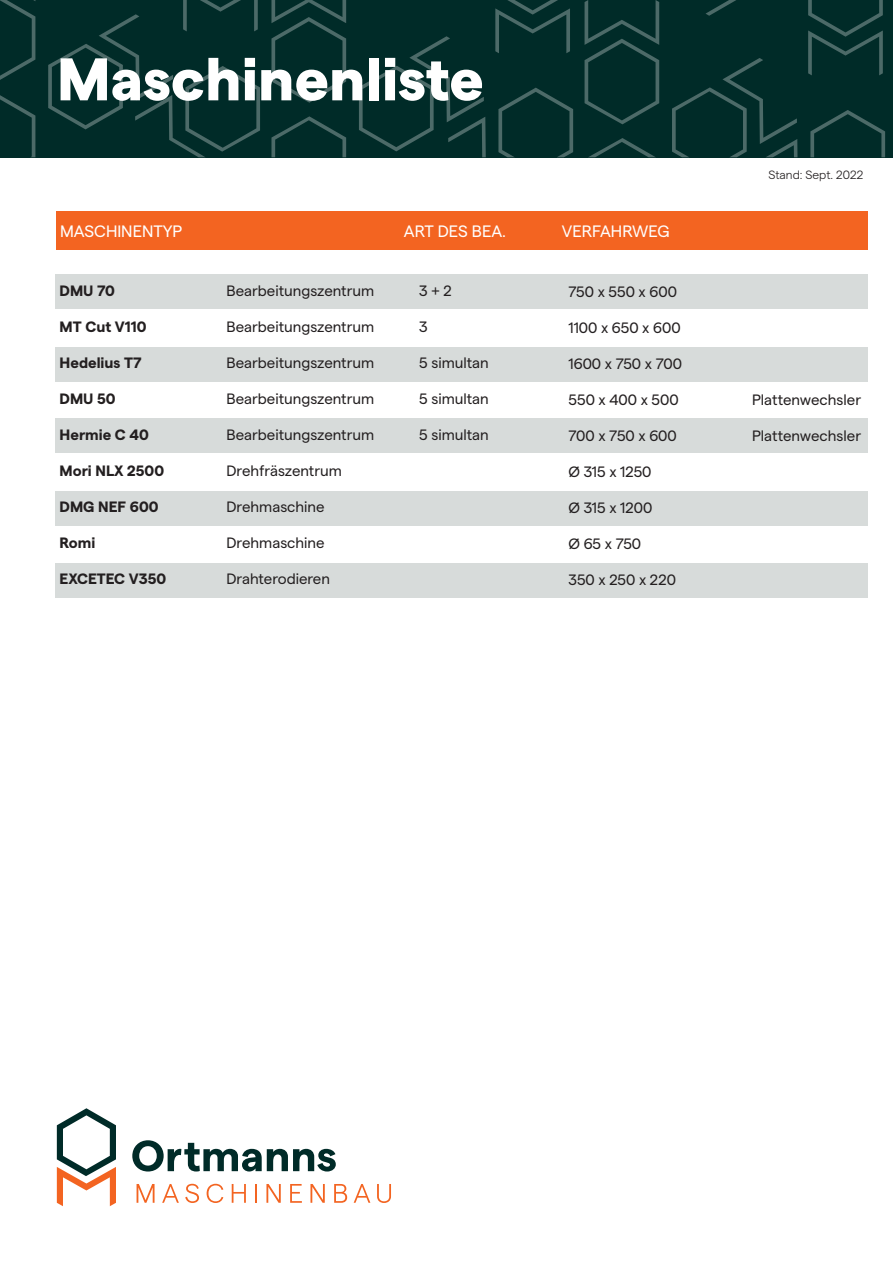
<style>
.page{position:relative;width:893px;height:1263px;background:#fff}
.page>*{position:absolute;margin:0;border:0;box-sizing:border-box;transform-origin:0 0}
.t1{font:800 60px "Matter";color:#fff}
.t2{font:16.5px "Matter";color:#fff}
.t3{font:15px "Matter";color:#231f20}
.t4{font:700 15px "Matter";color:#231f20}
.t5{font:300 12px "Matter";color:#231f20}
</style>
<div class="page">
<div style="left:55px;top:275px;width:812px;height:34px;background:#d7dbda"></div>
<div style="left:55px;top:347px;width:812px;height:34px;background:#d7dbda"></div>
<div style="left:55px;top:419px;width:812px;height:34px;background:#d7dbda"></div>
<div style="left:55px;top:491px;width:812px;height:34px;background:#d7dbda"></div>
<div style="left:55px;top:563px;width:812px;height:34px;background:#d7dbda"></div>
<div style="left:0;top:0;width:893px;height:157px;background:#002b28"></div>
<svg style="left:495px;top:0;width:75px;height:53px"></svg>
<svg style="left:808px;top:0;width:75px;height:75px"></svg>
<svg style="left:706px;top:0;width:30px;height:16px"></svg>
<svg style="left:589px;top:138px;width:66px;height:19px"></svg>
<svg style="left:585px;top:0;width:74px;height:124px"></svg>
<svg style="left:498px;top:88px;width:75px;height:69px"></svg>
<svg style="left:271px;top:116px;width:75px;height:41px"></svg>
<svg style="left:271px;top:0;width:75px;height:103px"></svg>
<svg style="left:359px;top:36px;width:127px;height:121px"></svg>
<svg style="left:810px;top:110px;width:75px;height:47px"></svg>
<svg style="left:672px;top:58px;width:125px;height:99px"></svg>
<svg style="left:0;top:95px;width:35px;height:62px"></svg>
<svg style="left:0;top:0;width:35px;height:80px"></svg>
<svg style="left:48px;top:0;width:212px;height:157px"></svg>
<svg style="left:57px;top:1108px;width:59px;height:98px"></svg>
<svg style="left:132px;top:1140px;width:204px;height:31px"></svg>
<svg style="left:137px;top:1184px;width:18px;height:19px"></svg>
<svg style="left:162px;top:1184px;width:17px;height:19px"></svg>
<svg style="left:185px;top:1184px;width:14px;height:19px"></svg>
<svg style="left:207px;top:1184px;width:16px;height:19px"></svg>
<svg style="left:232px;top:1184px;width:14px;height:19px"></svg>
<svg style="left:255px;top:1184px;width:2px;height:19px"></svg>
<svg style="left:266px;top:1184px;width:15px;height:19px"></svg>
<svg style="left:290px;top:1184px;width:12px;height:19px"></svg>
<svg style="left:310px;top:1184px;width:15px;height:19px"></svg>
<svg style="left:334px;top:1184px;width:13px;height:19px"></svg>
<svg style="left:354px;top:1184px;width:16px;height:19px"></svg>
<svg style="left:377px;top:1184px;width:14px;height:19px"></svg>
<div style="left:56px;top:211px;width:811px;height:39px;background:#f36421"></div>
<h1 class="t1" style="left:57px;top:34px;width:428px">Maschinenliste</h1>
<p class="t2" style="left:60px;top:219px;width:124px">MASCHINENTYP</p>
<p class="t2" style="left:404px;top:219px;width:104px">ART DES BEA.</p>
<p class="t2" style="left:562px;top:219px;width:109px">VERFAHRWEG</p>
<p class="t4" style="left:60px;top:280px;width:57px">DMU 70</p>
<p class="t4" style="left:60px;top:316px;width:88px">MT Cut V110</p>
<p class="t4" style="left:60px;top:352px;width:83px">Hedelius T7</p>
<p class="t4" style="left:60px;top:388px;width:58px">DMU 50</p>
<p class="t4" style="left:60px;top:424px;width:91px">Hermie C 40</p>
<p class="t4" style="left:60px;top:460px;width:106px">Mori NLX 2500</p>
<p class="t4" style="left:60px;top:496px;width:100px">DMG NEF 600</p>
<p class="t4" style="left:60px;top:532px;width:37px">Romi</p>
<p class="t4" style="left:60px;top:568px;width:108px">EXCETEC V350</p>
<p class="t3" style="left:227px;top:280px;width:149px">Bearbeitungszentrum</p>
<p class="t3" style="left:227px;top:316px;width:149px">Bearbeitungszentrum</p>
<p class="t3" style="left:227px;top:352px;width:149px">Bearbeitungszentrum</p>
<p class="t3" style="left:227px;top:388px;width:149px">Bearbeitungszentrum</p>
<p class="t3" style="left:227px;top:424px;width:149px">Bearbeitungszentrum</p>
<p class="t3" style="left:227px;top:460px;width:117px">Drehfräszentrum</p>
<p class="t3" style="left:227px;top:496px;width:100px">Drehmaschine</p>
<p class="t3" style="left:227px;top:532px;width:100px">Drehmaschine</p>
<p class="t3" style="left:227px;top:568px;width:105px">Drahterodieren</p>
<p class="t3" style="left:419px;top:280px;width:34px">3 + 2</p>
<p class="t3" style="left:419px;top:316px;width:10px">3</p>
<p class="t3" style="left:419px;top:352px;width:71px">5 simultan</p>
<p class="t3" style="left:419px;top:388px;width:71px">5 simultan</p>
<p class="t3" style="left:419px;top:424px;width:71px">5 simultan</p>
<p class="t3" style="left:568px;top:280px;width:110px">750 x 550 x 600</p>
<p class="t3" style="left:568px;top:316px;width:114px">1100 x 650 x 600</p>
<p class="t3" style="left:568px;top:352px;width:115px">1600 x 750 x 700</p>
<p class="t3" style="left:568px;top:388px;width:112px">550 x 400 x 500</p>
<p class="t3" style="left:568px;top:424px;width:110px">700 x 750 x 600</p>
<p class="t3" style="left:568px;top:460px;width:85px">Ø 315 x 1250</p>
<p class="t3" style="left:568px;top:496px;width:85px">Ø 315 x 1200</p>
<p class="t3" style="left:568px;top:532px;width:74px">Ø 65 x 750</p>
<p class="t3" style="left:568px;top:568px;width:109px">350 x 250 x 220</p>
<p class="t5" style="left:768px;top:166px;width:97px">Stand: Sept. 2022</p>
<p class="t3" style="left:752px;top:388px;width:111px">Plattenwechsler</p>
<p class="t3" style="left:752px;top:424px;width:111px">Plattenwechsler</p>
</div>
